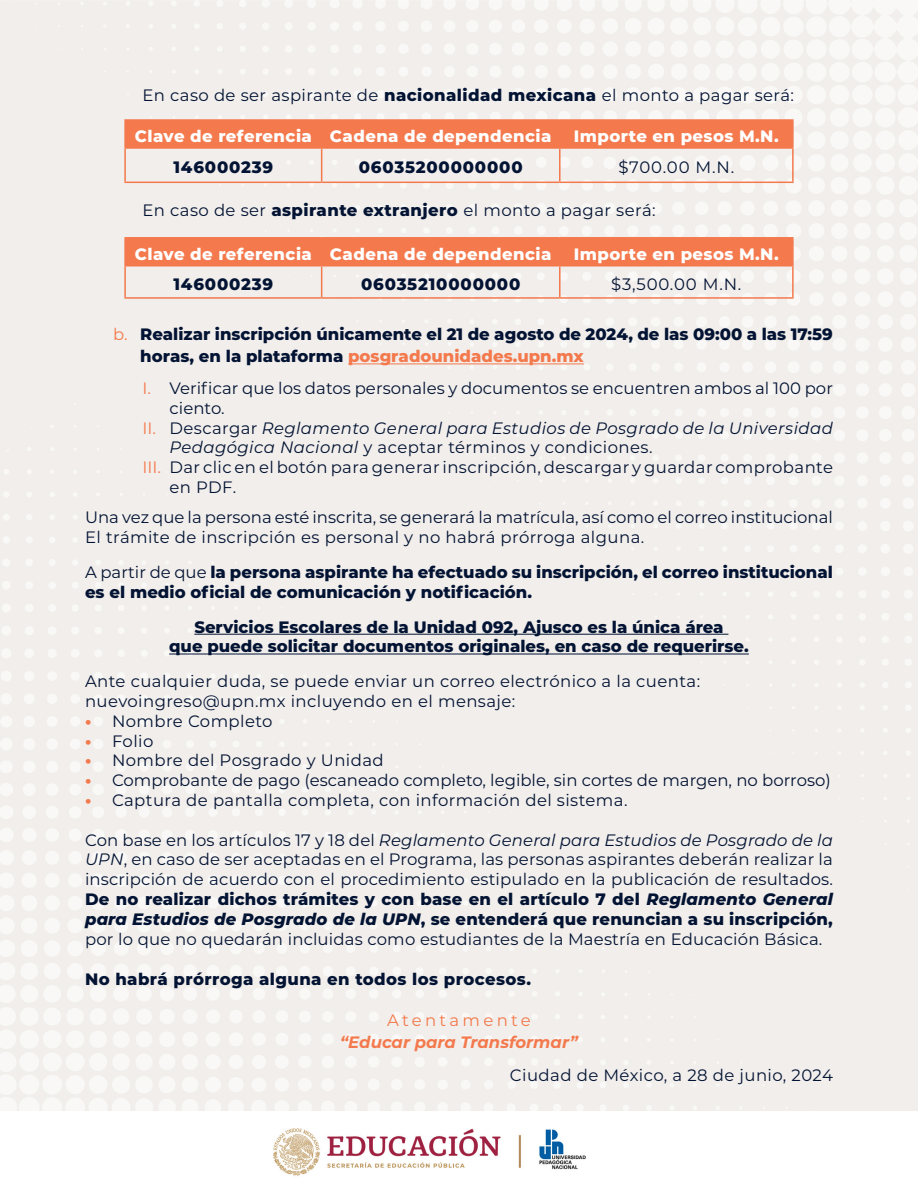
<style>
.page{position:relative;width:918px;height:1188px;background:#fff}
.page>*{position:absolute;margin:0;border:0;box-sizing:border-box;transform-origin:0 0}
.t1{font:16.5px/19.8px "Montserrat";letter-spacing:.02em;color:#031333}
.t2{font:800 16.5px/22.5px "Montserrat";color:#031333}
.t3{font:16.5px "Montserrat";color:#031333}
.t4{font:italic 16.5px/19.8px "Montserrat";letter-spacing:.025em;color:#031333}
.t5{font:800 16.5px "Montserrat";letter-spacing:.025em;color:#fff}
.t6{font:800 16.5px "Montserrat";letter-spacing:.05em;color:#031333}
.t7{font:800 16.5px "Montserrat";letter-spacing:.025em;color:#031333}
.t8{font:italic 700 16.5px "Montserrat";color:#f4794d}
.t9{font:16.5px "Montserrat";letter-spacing:.2em;color:#f4794d}
.s1{font-weight:800}
.s2{font-weight:400;color:#f4794d}
.s3{color:#f4794d}
.s4{font-style:normal;color:#f4794d}
.s5{font-style:normal}
.s6{font-weight:400}
.s7{font-weight:800;color:#f4794d}
.s8{font-style:italic}
.s9{font-weight:800;font-style:italic}
</style>
<div class="page">
<img style="left:0;top:0;width:918px;height:1176px">
<img style="left:917px;top:1111px;width:1px;height:65px">
<hr style="left:124px;top:119px;width:198px;height:2px;background:#f4794d">
<hr style="left:124px;top:121px;width:2px;height:26px;background:#f4794d">
<hr style="left:322px;top:119px;width:238px;height:2px;background:#f4794d">
<div style="left:126px;top:121px;width:666px;height:26px;background:#f4794d"></div>
<hr style="left:560px;top:119px;width:234px;height:2px;background:#f4794d">
<hr style="left:559px;top:121px;width:2px;height:26px;background:#f4794d">
<hr style="left:792px;top:121px;width:2px;height:26px;background:#f4794d">
<hr style="left:124px;top:147px;width:198px;height:2px;background:#f4794d">
<hr style="left:124px;top:149px;width:2px;height:33px;background:#f4794d">
<hr style="left:322px;top:147px;width:238px;height:2px;background:#f4794d">
<hr style="left:321px;top:149px;width:1px;height:33px;background:#f4794d">
<hr style="left:560px;top:147px;width:234px;height:2px;background:#f4794d">
<hr style="left:559px;top:149px;width:2px;height:33px;background:#f4794d">
<hr style="left:792px;top:149px;width:2px;height:33px;background:#f4794d">
<hr style="left:124px;top:182px;width:198px;height:1px;background:#f4794d">
<hr style="left:322px;top:182px;width:238px;height:1px;background:#f4794d">
<hr style="left:560px;top:182px;width:234px;height:1px;background:#f4794d">
<hr style="left:124px;top:237px;width:198px;height:2px;background:#f4794d">
<hr style="left:124px;top:239px;width:2px;height:26px;background:#f4794d">
<hr style="left:322px;top:237px;width:238px;height:2px;background:#f4794d">
<div style="left:126px;top:239px;width:666px;height:26px;background:#f4794d"></div>
<hr style="left:560px;top:237px;width:234px;height:2px;background:#f4794d">
<hr style="left:559px;top:239px;width:2px;height:26px;background:#f4794d">
<hr style="left:792px;top:239px;width:2px;height:26px;background:#f4794d">
<hr style="left:124px;top:265px;width:198px;height:2px;background:#f4794d">
<hr style="left:124px;top:267px;width:2px;height:30px;background:#f4794d">
<hr style="left:322px;top:265px;width:238px;height:2px;background:#f4794d">
<hr style="left:321px;top:267px;width:1px;height:30px;background:#f4794d">
<hr style="left:560px;top:265px;width:234px;height:2px;background:#f4794d">
<hr style="left:559px;top:267px;width:2px;height:30px;background:#f4794d">
<hr style="left:792px;top:267px;width:2px;height:30px;background:#f4794d">
<hr style="left:124px;top:297px;width:198px;height:2px;background:#f4794d">
<hr style="left:322px;top:297px;width:238px;height:2px;background:#f4794d">
<hr style="left:560px;top:297px;width:234px;height:2px;background:#f4794d">
<hr style="left:348px;top:363px;width:236px;height:1px;background:#f4794d">
<hr style="left:194px;top:634px;width:534px;height:1px;background:#031333">
<hr style="left:169px;top:654px;width:580px;height:1px;background:#031333">
<p class="t1" style="left:142px;top:85px;width:653px">En caso de ser aspirante de <span class="s1">nacionalidad mexicana</span> el monto a pagar será:</p>
<p class="t5" style="left:135px;top:124px;width:179px">Clave de referencia</p>
<p class="t5" style="left:330px;top:124px;width:223px">Cadena de dependencia</p>
<p class="t5" style="left:574px;top:124px;width:206px">Importe en pesos M.N.</p>
<p class="t6" style="left:173px;top:155px;width:101px">146000239</p>
<p class="t6" style="left:359px;top:155px;width:165px">06035200000000</p>
<p class="t1" style="left:618px;top:157px;width:117px">$700.00 M.N.</p>
<p class="t1" style="left:142px;top:200px;width:515px">En caso de ser <span class="s1">aspirante extranjero</span> el monto a pagar será:</p>
<p class="t5" style="left:135px;top:242px;width:179px">Clave de referencia</p>
<p class="t5" style="left:330px;top:242px;width:223px">Cadena de dependencia</p>
<p class="t5" style="left:574px;top:242px;width:206px">Importe en pesos M.N.</p>
<p class="t6" style="left:173px;top:272px;width:101px">146000239</p>
<p class="t6" style="left:361px;top:272px;width:161px">06035210000000</p>
<p class="t1" style="left:611px;top:274px;width:132px">$3,500.00 M.N.</p>
<p class="t2" style="left:140px;top:322px;width:694px;text-indent:-27px"><span class="s2">b.</span> Realizar inscripción únicamente el 21 de agosto de 2024, de las 09:00 a las 17:59 horas, en la plataforma <span class="s3">posgradounidades.upn.mx</span></p>
<p class="t1" style="left:169px;top:378px;width:665px;text-indent:-27px"><span class="s3">I.</span> Verificar que los datos personales y documentos se encuentren ambos al 100 por ciento.</p>
<p class="t4" style="left:169px;top:417px;width:665px;text-indent:-27px"><span class="s4">II.</span> <span class="s5">Descargar</span> Reglamento General para Estudios de Posgrado de la Universidad<br>Pedagógica Nacional <span class="s5">y aceptar términos y condiciones.</span></p>
<p class="t1" style="left:169px;top:457px;width:665px;text-indent:-27px"><span class="s3">III.</span> Dar clic en el botón para generar inscripción, descargar y guardar comprobante en PDF.</p>
<p class="t3" style="left:85px;top:506px;width:749px">Una vez que la persona esté inscrita, se generará la matrícula, así como el correo institucional</p>
<p class="t1" style="left:85px;top:527px;width:561px">El trámite de inscripción es personal y no habrá prórroga alguna.</p>
<p class="t2" style="left:85px;top:561px;width:749px;line-height:19.8px"><span class="s6">A partir de que</span> la persona aspirante ha efectuado su inscripción, el correo institucional es el medio oficial de comunicación y notificación.</p>
<p class="t2" style="left:194px;top:615px;width:531px">Servicios Escolares de la Unidad 092, Ajusco es la única área</p>
<p class="t2" style="left:169px;top:634px;width:581px">que puede solicitar documentos originales, en caso de requerirse.</p>
<p class="t1" style="left:85px;top:671px;width:617px">Ante cualquier duda, se puede enviar un correo electrónico a la cuenta:</p>
<p class="t1" style="left:85px;top:691px;width:432px">nuevoingreso@upn.mx incluyendo en el mensaje:</p>
<p class="t1" style="left:85px;top:710px;width:189px"><span class="s7">•</span> Nombre Completo</p>
<p class="t1" style="left:85px;top:730px;width:70px"><span class="s7">•</span> Folio</p>
<p class="t1" style="left:85px;top:750px;width:300px"><span class="s7">•</span> Nombre del Posgrado y Unidad</p>
<p class="t3" style="left:85px;top:769px;width:747px"><span class="s7">•</span> Comprobante de pago (escaneado completo, legible, sin cortes de margen, no borroso)</p>
<p class="t1" style="left:85px;top:790px;width:544px"><span class="s7">•</span> Captura de pantalla completa, con información del sistema.</p>
<p class="t1" style="left:85px;top:829px;width:749px;text-align:justify">Con base en los artículos 17 y 18 del <span class="s8">Reglamento General para Estudios de Posgrado de la UPN</span>, en caso de ser aceptadas en el Programa, las personas aspirantes deberán realizar la inscripción de acuerdo con el procedimiento estipulado en la publicación de resultados.<br><span class="s1">De no realizar dichos trámites y con base en el artículo 7 del</span> <span class="s9">Reglamento General para Estudios de Posgrado de la UPN</span><span class="s1">, se entenderá que renuncian a su inscripción, </span>por lo que no quedarán incluidas como estudiantes de la Maestría en Educación Básica.</p>
<p class="t7" style="left:85px;top:967px;width:447px">No habrá prórroga alguna en todos los procesos.</p>
<p class="t9" style="left:387px;top:1008px;width:145px">Atentamente</p>
<p class="t8" style="left:340px;top:1030px;width:239px">“Educar para Transformar”</p>
<p class="t1" style="left:510px;top:1065px;width:324px">Ciudad de México, a 28 de junio, 2024</p>
</div>
